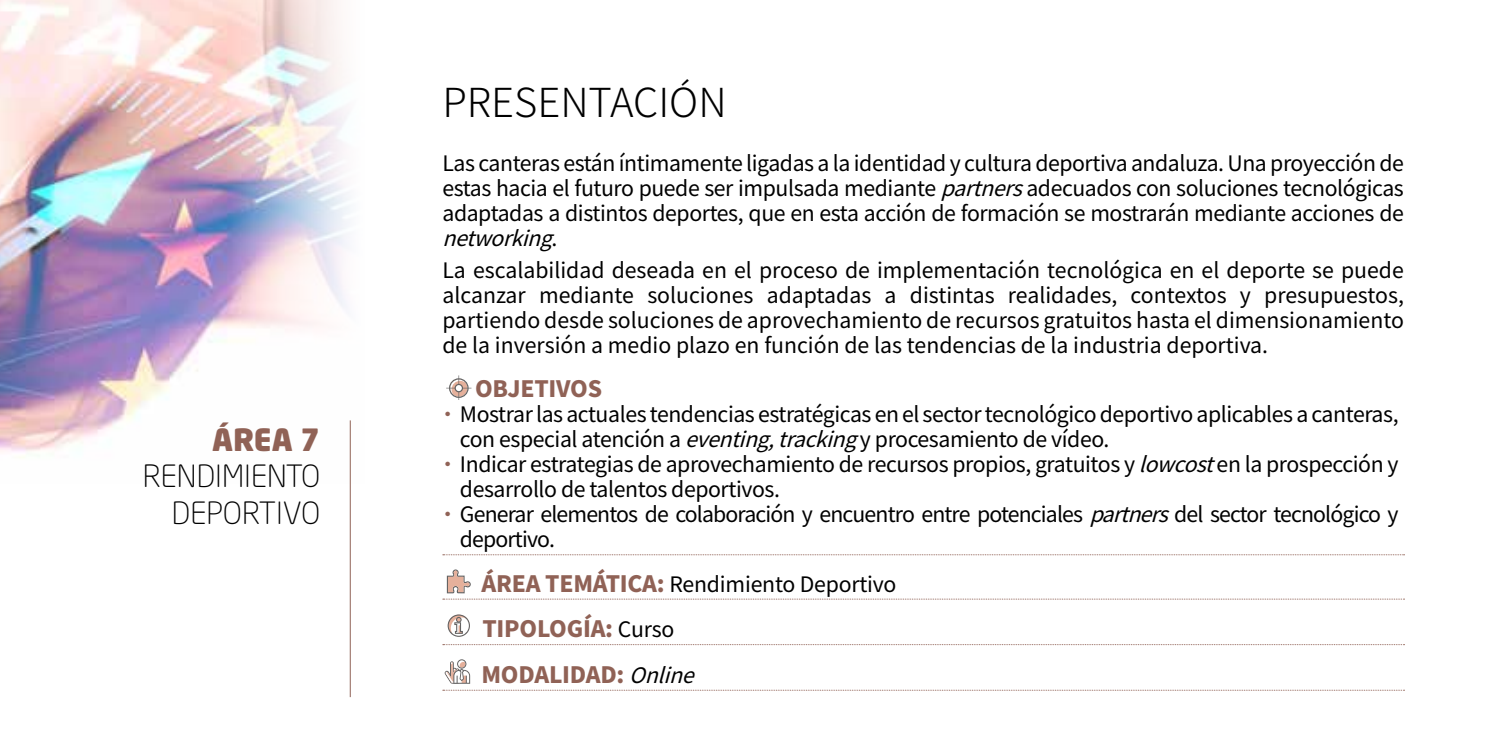
<style>
.page{position:relative;width:1489px;height:745px;background:#fff}
.page>*{position:absolute;margin:0;border:0;box-sizing:border-box;transform-origin:0 0}
.t1{font:300 40px "Noto Sans HK";color:#000}
.t2{font:300 30.25px/36.2px "Neo Sans Std";color:#000;text-align:right}
.t3{font:900 30.25px "Neo Sans Std";color:#906256}
.t4{font:900 22.5px/45.5px "Noto Sans HK";letter-spacing:-.01em;color:#906256}
.t5{font:21.25px/25px "Noto Sans HK";letter-spacing:-.02em;color:#000;text-align:justify}
.t6{font:21.25px/25px "Noto Sans HK";letter-spacing:-.04em;color:#000}
.s1{font-style:italic}
.s2{color:#906256}
.s3{font-weight:900;font-size:22.5px;color:#906256}
.s4{font-weight:400;font-size:21.25px;color:#000}
.s5{font-weight:400;font-style:italic;font-size:21.25px;color:#000}
</style>
<div class="page">
<svg style="left:443px;top:554px;width:961px;height:1px"></svg>
<svg style="left:443px;top:689px;width:961px;height:1px"></svg>
<svg style="left:446px;top:375px;width:25px;height:24px"></svg>
<svg style="left:443px;top:569px;width:961px;height:30px"></svg>
<svg style="left:447px;top:614px;width:23px;height:22px"></svg>
<svg style="left:444px;top:659px;width:26px;height:24px"></svg>
<img style="left:0;top:0;width:231px;height:458px">
<svg style="left:231px;top:0;width:119px;height:483px"></svg>
<hr style="left:350px;top:420px;width:1px;height:276px;background:#906256">
<h2 class="t3" style="left:212px;top:419px;width:110px">ÁREA 7</h2>
<h2 class="t2" style="left:143px;top:457px;width:179px">RENDIMIENTO<br>DEPORTIVO</h2>
<h1 class="t1" style="left:442px;top:80px;width:286px">PRESENTACIÓN</h1>
<p class="t5" style="left:442px;top:151px;width:962px">Las canteras están íntimamente ligadas a la identidad y cultura deportiva andaluza. Una proyección de estas hacia el futuro puede ser impulsada mediante <span class="s1">partners</span>adecuados con soluciones tecnológicas adaptadas a distintos deportes, que en esta acción de formación se mostrarán mediante acciones de <span class="s1">networking</span>.</p>
<p class="t5" style="left:442px;top:258px;width:962px">La escalabilidad deseada en el proceso de implementación tecnológica en el deporte se puede alcanzar mediante soluciones adaptadas a distintas realidades, contextos y presupuestos, partiendo desde soluciones de aprovechamiento de recursos gratuitos hasta el dimensionamiento de la inversión a medio plazo en función de las tendencias de la industria deportiva.</p>
<p class="t4" style="left:475px;top:366px;width:128px">OBJETIVOS</p>
<p class="t5" style="left:460px;top:402px;width:940px;text-indent:-23px"><span class="s2">•</span>Mostrar las actuales tendencias estratégicas en el sector tecnológico deportivo aplicables a canteras, con especial atención a <span class="s1">eventing,tracking</span>y procesamiento de vídeo.</p>
<p class="t5" style="left:460px;top:452px;width:940px;text-indent:-23px"><span class="s2">•</span>Indicar estrategias de aprovechamiento de recursos propios, gratuitos y <span class="s1">lowcost</span>en la prospección y desarrollo de talentos deportivos.</p>
<p class="t6" style="left:460px;top:502px;width:940px;text-indent:-23px"><span class="s2">•</span>Generar elementos de colaboración y encuentro entre potenciales <span class="s1">partners</span>del sector tecnológico y deportivo.</p>
<p class="t5" style="left:481px;top:571px;width:416px"><span class="s3">ÁREA TEMÁTICA:</span> Rendimiento Deportivo</p>
<p class="t4" style="left:481px;top:606px;width:230px">TIPOLOGÍA: <span class="s4">Curso<br></span>MODALIDAD: <span class="s5">Online</span></p>
</div>
